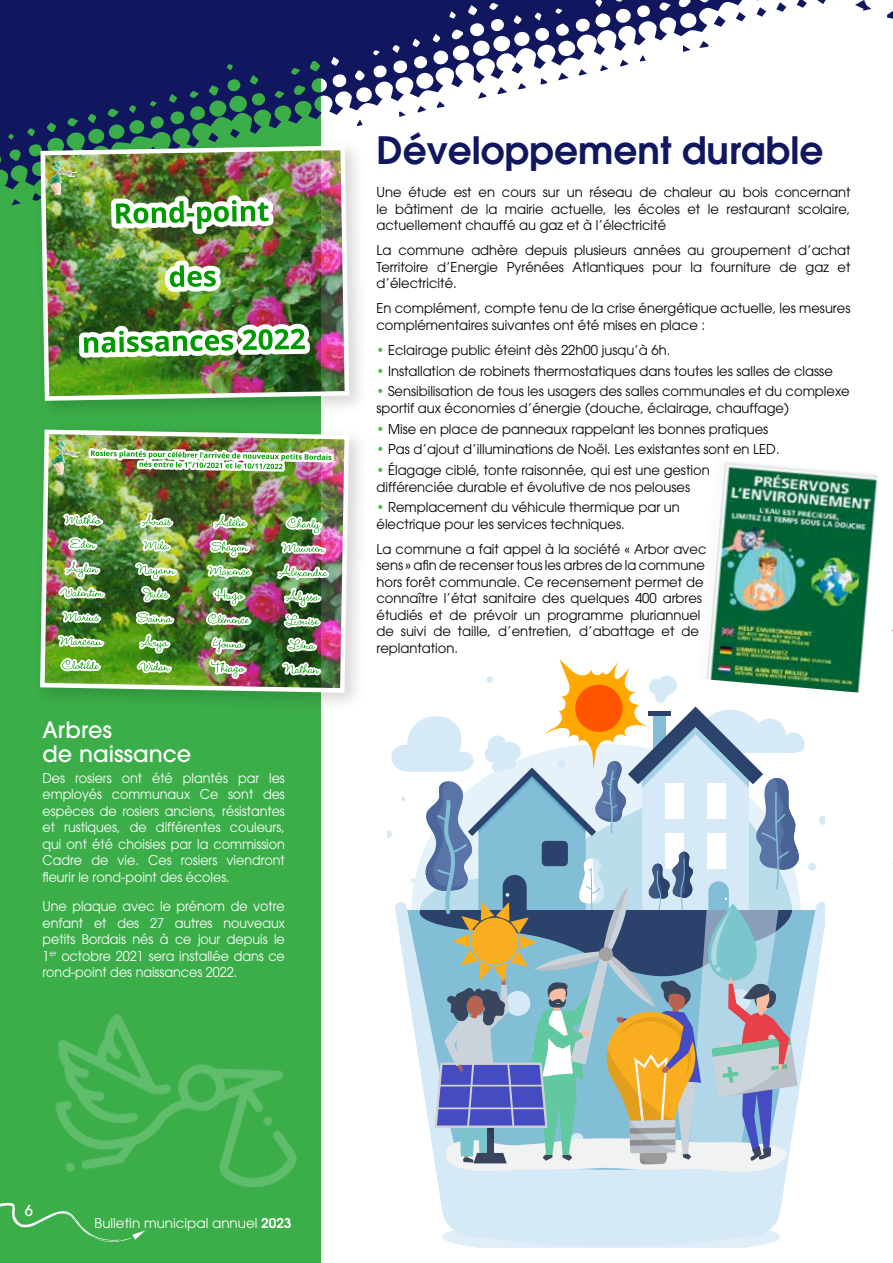
<style>
.page{position:relative;width:893px;height:1263px;background:#fff}
.page>*{position:absolute;margin:0;border:0;box-sizing:border-box;transform-origin:0 0}
.t1{font:600 37.5px "Avant Garde";color:#11175e}
.t2{font:500 22.5px/24px "ITC Avant Garde Std";color:#fff}
.t3{font:500 15px "ITC Avant Garde Std";color:#fff}
.t4{font:13.5px/16.5px "Avant Garde";color:#000}
.t5{font:13.5px/16.5px "Avant Garde";color:#fff;text-align:justify;scale:.94 1}
.t6{font:13.5px "Avant Garde";color:#fff}
.s1{color:#50b848}
.s2{font-weight:600}
</style>
<div class="page">
<svg style="left:475px;top:1247px;width:272px;height:1px"></svg>
<svg style="left:438px;top:902px;width:386px;height:345px;fill:#d5e9f7"></svg>
<div style="left:808px;top:863px;width:8px;height:8px;background:#d5e9f7;border-radius:50%"></div>
<svg style="left:819px;top:816px;width:5px;height:9px"></svg>
<svg style="left:388px;top:659px;width:418px;height:529px"></svg>
<div style="left:0;top:0;width:320px;height:1263px;background:#3bae49"></div>
<div style="left:32px;top:422px;width:337px;height:290px;background:#000;opacity:.2"></div>
<img style="left:38px;top:427px;width:313px;height:268px">
<img style="left:55px;top:1014px;width:242px;height:174px">
<img style="left:697px;top:462px;width:181px;height:231px">
<svg style="left:0;top:1169px;width:148px;height:73px"></svg>
<svg style="left:0;top:0;width:797px;height:206px"></svg>
<svg style="left:512px;top:62px;width:11px;height:12px"></svg>
<svg style="left:714px;top:16px;width:12px;height:11px"></svg>
<svg style="left:797px;top:0;width:10px;height:8px"></svg>
<svg style="left:776px;top:2px;width:10px;height:10px"></svg>
<svg style="left:757px;top:7px;width:9px;height:10px"></svg>
<svg style="left:736px;top:12px;width:10px;height:9px"></svg>
<svg style="left:558px;top:73px;width:11px;height:7px"></svg>
<svg style="left:497px;top:87px;width:10px;height:7px"></svg>
<svg style="left:699px;top:41px;width:9px;height:7px"></svg>
<svg style="left:478px;top:92px;width:8px;height:7px"></svg>
<svg style="left:579px;top:69px;width:8px;height:7px"></svg>
<svg style="left:417px;top:106px;width:9px;height:7px"></svg>
<svg style="left:683px;top:45px;width:8px;height:7px"></svg>
<svg style="left:620px;top:60px;width:9px;height:7px"></svg>
<svg style="left:540px;top:78px;width:7px;height:7px"></svg>
<svg style="left:437px;top:101px;width:7px;height:7px"></svg>
<svg style="left:518px;top:83px;width:8px;height:6px"></svg>
<svg style="left:640px;top:55px;width:6px;height:7px"></svg>
<svg style="left:12px;top:199px;width:9px;height:6px"></svg>
<svg style="left:600px;top:65px;width:8px;height:6px"></svg>
<svg style="left:357px;top:120px;width:6px;height:6px"></svg>
<svg style="left:399px;top:112px;width:7px;height:5px"></svg>
<div style="left:33px;top:138px;width:336px;height:283px;background:#000;opacity:.2"></div>
<svg style="left:50px;top:129px;width:260px;height:14px"></svg>
<img style="left:38px;top:143px;width:313px;height:260px">
<svg style="left:817px;top:0;width:23px;height:4px"></svg>
<svg style="left:887px;top:11px;width:6px;height:8px"></svg>
<svg style="left:855px;top:0;width:16px;height:11px"></svg>
<h2 class="t2" style="left:43px;top:718px;width:150px">Arbres<br>de naissance</h2>
<p class="t5" style="left:43px;top:769px;width:259px">Des rosiers ont été plantés par les employés communaux Ce sont des espèces de rosiers anciens, résistantes et rustiques, de différentes couleurs, qui ont été choisies par la commission Cadre de vie. Ces rosiers viendront fleurir le rond-point des écoles.</p>
<p class="t5" style="left:43px;top:898px;width:259px">Une plaque avec le prénom de votre enfant et des 27 autres nouveaux petits Bordais nés à ce jour depuis le 1<sup>er</sup> octobre 2021 sera installée dans ce rond-point des naissances 2022.</p>
<h1 class="t1" style="left:376px;top:127px;width:448px">Développement durable</h1>
<p class="t4" style="left:376px;top:184px;width:475px;text-align:justify">Une étude est en cours sur un réseau de chaleur au bois concernant le bâtiment de la mairie actuelle, les écoles et le restaurant scolaire, actuellement chauffé au gaz et à l’électricité</p>
<p class="t4" style="left:376px;top:242px;width:475px;text-align:justify">La commune adhère depuis plusieurs années au groupement d’achat Territoire d’Energie Pyrénées Atlantiques pour la fourniture de gaz et d’électricité.</p>
<p class="t4" style="left:376px;top:300px;width:475px">En complément, compte tenu de la crise énergétique actuelle, les mesures complémentaires suivantes ont été mises en place :</p>
<p class="t4" style="left:376px;top:342px;width:295px"><span class="s1">•</span> Eclairage public éteint dès 22h00 jusqu’à 6h.</p>
<p class="t4" style="left:376px;top:362px;width:458px"><span class="s1">•</span> Installation de robinets thermostatiques dans toutes les salles de classe</p>
<p class="t4" style="left:376px;top:383px;width:475px"><span class="s1">•</span> Sensibilisation de tous les usagers des salles communales et du complexe sportif aux économies d’énergie (douche, éclairage, chauffage)</p>
<p class="t4" style="left:376px;top:420px;width:393px"><span class="s1">•</span> Mise en place de panneaux rappelant les bonnes pratiques</p>
<p class="t4" style="left:376px;top:441px;width:405px"><span class="s1">•</span> Pas d’ajout d’illuminations de Noël. Les existantes sont en LED.</p>
<p class="t4" style="left:376px;top:462px;width:335px"><span class="s1">•</span> Élagage ciblé, tonte raisonnée, qui est une gestion différenciée durable et évolutive de nos pelouses</p>
<p class="t4" style="left:376px;top:499px;width:305px"><span class="s1">•</span> Remplacement du véhicule thermique par un électrique pour les services techniques.</p>
<p class="t4" style="left:376px;top:541px;width:331px">La commune a fait appel à la société « Arbor avec sens » afin de recenser tous les arbres de la commune hors forêt communale. Ce recensement permet de connaître l’état sanitaire des quelques 400 arbres étudiés et de prévoir un programme pluriannuel de suivi de taille, d’entretien, d’abattage et de replantation.</p>
<p class="t3" style="left:25px;top:1201px;width:10px">6</p>
<p class="t6" style="left:95px;top:1215px;width:198px">Bulletin municipal annuel <span class="s2">2023</span></p>
</div>
